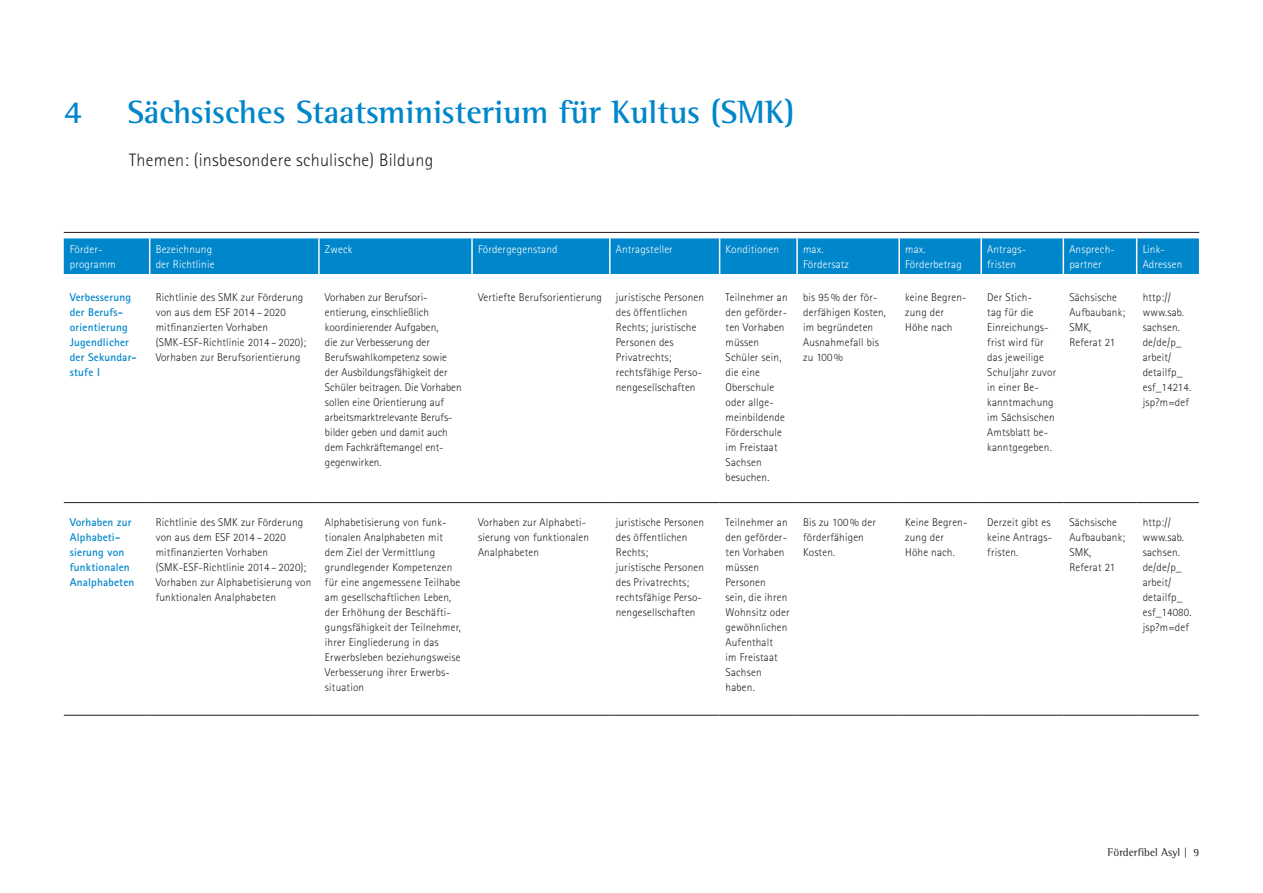
<style>
.page{position:relative;width:1263px;height:893px;background:#fff}
.page>*{position:absolute;margin:0;border:0;box-sizing:border-box;transform-origin:0 0}
.t1{font:700 33px "Rotis Semi Serif";color:#0086cb}
.t2{font:300 18px "Rotis Sans Serif";letter-spacing:.015em;color:#231f20}
.t3{font:300 11.25px/15px "Rotis Sans Serif";letter-spacing:.015em;color:#231f20}
.t4{font:300 11.25px/15px "Rotis Sans Serif";letter-spacing:.015em;color:#fff}
.t5{font:700 11.25px/15px "Rotis Sans Serif";letter-spacing:.015em;color:#0086cb}
.t6{font:11.25px "Rotis Semi Serif";letter-spacing:.01em;color:#231f20}
</style>
<div class="page">
<hr style="left:64px;top:232px;width:1135px;height:1px;background:#231f20">
<div style="left:64px;top:238px;width:1135px;height:36px;background:#0086cb"></div>
<hr style="left:149px;top:238px;width:1px;height:36px;background:#fff">
<hr style="left:318px;top:238px;width:2px;height:36px;background:#fff">
<hr style="left:471px;top:238px;width:2px;height:36px;background:#fff">
<hr style="left:609px;top:238px;width:1px;height:36px;background:#fff">
<hr style="left:719px;top:238px;width:1px;height:36px;background:#fff">
<hr style="left:796px;top:238px;width:2px;height:36px;background:#fff">
<hr style="left:898px;top:238px;width:2px;height:36px;background:#fff">
<hr style="left:980px;top:238px;width:2px;height:36px;background:#fff">
<hr style="left:1062px;top:238px;width:2px;height:36px;background:#fff">
<hr style="left:1136px;top:238px;width:1px;height:36px;background:#fff">
<hr style="left:64px;top:502px;width:86px;height:1px;background:#231f20">
<hr style="left:150px;top:502px;width:169px;height:1px;background:#231f20">
<hr style="left:319px;top:502px;width:153px;height:1px;background:#231f20">
<hr style="left:472px;top:502px;width:138px;height:1px;background:#231f20">
<hr style="left:610px;top:502px;width:110px;height:1px;background:#231f20">
<hr style="left:720px;top:502px;width:77px;height:1px;background:#231f20">
<hr style="left:797px;top:502px;width:102px;height:1px;background:#231f20">
<hr style="left:899px;top:502px;width:82px;height:1px;background:#231f20">
<hr style="left:981px;top:502px;width:82px;height:1px;background:#231f20">
<hr style="left:1063px;top:502px;width:74px;height:1px;background:#231f20">
<hr style="left:1137px;top:502px;width:62px;height:1px;background:#231f20">
<hr style="left:64px;top:715px;width:86px;height:1px;background:#231f20">
<hr style="left:150px;top:715px;width:169px;height:1px;background:#231f20">
<hr style="left:319px;top:715px;width:153px;height:1px;background:#231f20">
<hr style="left:472px;top:715px;width:138px;height:1px;background:#231f20">
<hr style="left:610px;top:715px;width:110px;height:1px;background:#231f20">
<hr style="left:720px;top:715px;width:77px;height:1px;background:#231f20">
<hr style="left:797px;top:715px;width:102px;height:1px;background:#231f20">
<hr style="left:899px;top:715px;width:82px;height:1px;background:#231f20">
<hr style="left:981px;top:715px;width:82px;height:1px;background:#231f20">
<hr style="left:1063px;top:715px;width:74px;height:1px;background:#231f20">
<hr style="left:1137px;top:715px;width:62px;height:1px;background:#231f20">
<h1 class="t1" style="left:64px;top:92px;width:20px">4</h1>
<h1 class="t1" style="left:128px;top:92px;width:668px">Sächsisches Staatsministerium für Kultus (SMK)</h1>
<h2 class="t2" style="left:129px;top:150px;width:306px">Themen: (insbesondere schulische) Bildung</h2>
<p class="t4" style="left:70px;top:242px;width:48px">Förder&shy;programm</p>
<p class="t4" style="left:156px;top:242px;width:60px">Bezeichnung der Richtlinie</p>
<p class="t4" style="left:325px;top:242px;width:29px">Zweck</p>
<p class="t4" style="left:478px;top:242px;width:81px">Fördergegenstand</p>
<p class="t4" style="left:616px;top:242px;width:59px">Antragsteller</p>
<p class="t4" style="left:726px;top:242px;width:55px">Konditionen</p>
<p class="t4" style="left:803px;top:242px;width:47px">max.<br>Fördersatz</p>
<p class="t4" style="left:905px;top:242px;width:58px">max.<br>Förderbetrag</p>
<p class="t4" style="left:987px;top:242px;width:40px">Antrags&shy;fristen</p>
<p class="t4" style="left:1069px;top:242px;width:47px">Ansprech&shy;partner</p>
<p class="t4" style="left:1143px;top:242px;width:41px">Link-<br>Adressen</p>
<p class="t5" style="left:70px;top:290px;width:69px">Verbesserung der Berufs&shy;orientierung<br>Jugendlicher der Sekundar&shy;stufe I</p>
<p class="t3" style="left:156px;top:290px;width:152px">Richtlinie des SMK zur Förderung von aus dem ESF 2014 – 2020 mitfinanzierten Vorhaben (SMK-ESF-Richtlinie 2014 – 2020);<br>Vorhaben zur Berufsorientierung</p>
<p class="t3" style="left:325px;top:290px;width:138px">Vorhaben zur Berufsori&shy;entierung, einschließlich koordinierender Aufgaben,<br>die zur Verbesserung der<br>Berufswahlkompetenz sowie der Ausbildungsfähigkeit der<br>Schüler beitragen. Die Vorhaben sollen eine Orientierung auf arbeitsmarktrelevante Berufs&shy;bilder geben und damit auch dem Fachkräftemangel ent&shy;gegenwirken.</p>
<p class="t3" style="left:616px;top:290px;width:90px;text-indent:-138px">Vertiefte Berufsorientierung juristische Personen des öffentlichen<br>Rechts; juristische<br>Personen des<br>Privatrechts; rechtsfähige Perso&shy;nengesellschaften</p>
<p class="t3" style="left:726px;top:290px;width:64px">Teilnehmer an den geförder&shy;ten Vorhaben müssen<br>Schüler sein, die eine<br>Oberschule oder allge&shy;meinbildende<br>Förderschule im Freistaat<br>Sachsen besuchen.</p>
<p class="t3" style="left:803px;top:290px;width:84px">bis 95% der för&shy;derfähigen Kosten, im begründeten<br>Ausnahmefall bis zu 100%</p>
<p class="t3" style="left:905px;top:290px;width:63px">keine Begren&shy;zung der<br>Höhe nach</p>
<p class="t3" style="left:987px;top:290px;width:71px">Der Stich-<br>tag für die<br>Einreichungs&shy;frist wird für das jeweilige<br>Schuljahr zuvor in einer Be&shy;kanntmachung im Sächsischen<br>Amtsblatt be&shy;kanntgegeben.</p>
<p class="t3" style="left:1069px;top:290px;width:57px">Sächsische<br>Aufbaubank;<br>SMK,<br>Referat 21</p>
<p class="t3" style="left:1143px;top:290px;width:50px">http:// www.sab. sachsen. de/de/p_ arbeit/ detailfp_ esf_14214. jsp?m=def</p>
<p class="t5" style="left:70px;top:515px;width:66px">Vorhaben zur<br>Alphabeti&shy;sierung von funktionalen<br>Analphabeten</p>
<p class="t3" style="left:156px;top:515px;width:157px">Richtlinie des SMK zur Förderung von aus dem ESF 2014 – 2020 mitfinanzierten Vorhaben (SMK-ESF-Richtlinie 2014 – 2020);<br>Vorhaben zur Alphabetisierung von funktionalen Analphabeten</p>
<p class="t3" style="left:325px;top:515px;width:137px">Alphabetisierung von funk&shy;tionalen Analphabeten mit dem Ziel der Vermittlung grundlegender Kompetenzen für eine angemessene Teilhabe am gesellschaftlichen Leben, der Erhöhung der Beschäfti&shy;gungsfähigkeit der Teilnehmer, ihrer Eingliederung in das<br>Erwerbsleben beziehungsweise<br>Verbesserung ihrer Erwerbs&shy;situation</p>
<p class="t3" style="left:478px;top:515px;width:113px">Vorhaben zur Alphabeti&shy;sierung von funktionalen<br>Analphabeten</p>
<p class="t3" style="left:616px;top:515px;width:90px">juristische Personen des öffentlichen<br>Rechts;<br>juristische Personen des Privatrechts; rechtsfähige Perso&shy;nengesellschaften</p>
<p class="t3" style="left:726px;top:515px;width:65px">Teilnehmer an den geförder&shy;ten Vorhaben müssen<br>Personen<br>sein, die ihren<br>Wohnsitz oder gewöhnlichen<br>Aufenthalt<br>im Freistaat<br>Sachsen haben.</p>
<p class="t3" style="left:803px;top:515px;width:74px">Bis zu 100% der förderfähigen<br>Kosten.</p>
<p class="t3" style="left:905px;top:515px;width:64px">Keine Begren&shy;zung der<br>Höhe nach.</p>
<p class="t3" style="left:987px;top:515px;width:66px">Derzeit gibt es keine Antrags&shy;fristen.</p>
<p class="t3" style="left:1069px;top:515px;width:57px">Sächsische<br>Aufbaubank;<br>SMK,<br>Referat 21</p>
<p class="t3" style="left:1143px;top:515px;width:50px">http:// www.sab. sachsen. de/de/p_ arbeit/ detailfp_ esf_14080. jsp?m=def</p>
<p class="t6" style="left:1107px;top:845px;width:93px">Förderfibel Asyl | 9</p>
</div>
